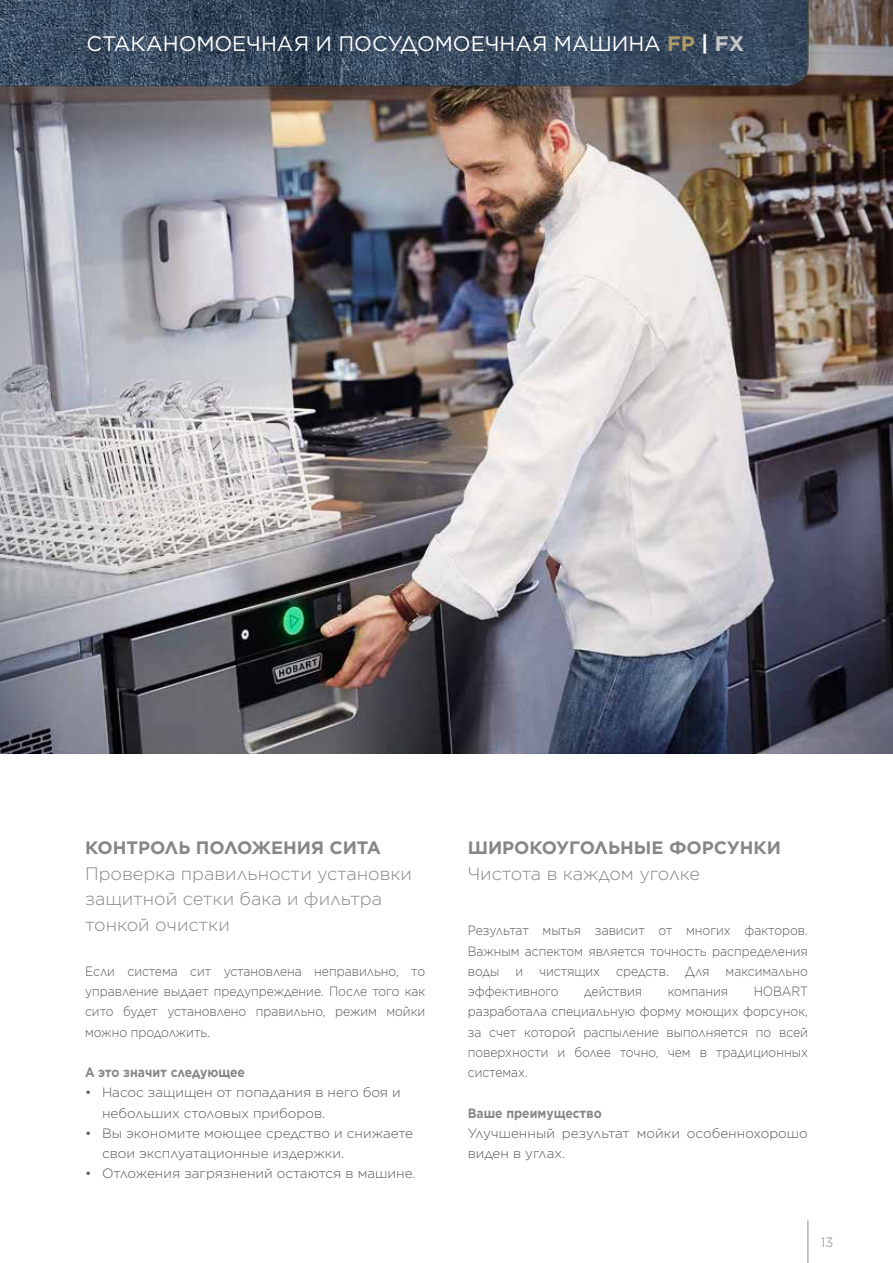
<style>
.page{position:relative;width:893px;height:1263px;background:#fff}
.page>*{position:absolute;margin:0;border:0;box-sizing:border-box;transform-origin:0 0}
.t1{font:21px "Gotham";color:#fff}
.t2{font:300 18px/25.5px "Gotham";color:#878786}
.t3{font:700 18px "Gotham";color:#878786}
.t4{font:300 13.5px/20.2px "Gotham";color:#565656;text-align:justify;scale:.9 1}
.t5{font:300 13.5px/20.2px "Gotham";color:#565656}
.t6{font:700 13.5px "Gotham";color:#878786;scale:.9 1}
.t7{font:300 13.5px "Gotham";color:#878786}
.s1{font-weight:700;color:#ae9a63}
.s2{font-weight:700}
.s3{font-weight:700;color:#c5c6c6}
</style>
<div class="page">
<hr style="left:807px;top:1220px;width:1px;height:43px;background:#878786">
<img style="left:0;top:123px;width:893px;height:630px">
<img style="left:0;top:0;width:893px;height:123px">
<h1 class="t1" style="left:86px;top:30px;width:659px">СТАКАНОМОЕЧНАЯ И ПОСУДОМОЕЧНАЯ МАШИНА <span class="s1">FP</span> <span class="s2">|</span> <span class="s3">FX</span></h1>
<h2 class="t3" style="left:85px;top:836px;width:298px">КОНТРОЛЬ ПОЛОЖЕНИЯ СИТА</h2>
<h2 class="t2" style="left:85px;top:860px;width:329px">Проверка правильности установки защитной сетки бака и фильтра тонкой очистки</h2>
<p class="t4" style="left:85px;top:961px;width:379px">Если система сит установлена неправильно, то управление выдает предупреждение. После того как сито будет установлено правильно, режим мойки можно продолжить.</p>
<p class="t6" style="left:85px;top:1063px;width:179px">А это значит следующее</p>
<p class="t5" style="left:102px;top:1082px;width:300px;text-indent:-17px">• Насос защищен от попадания в него боя и небольших столовых приборов.</p>
<p class="t5" style="left:102px;top:1123px;width:313px;text-indent:-17px">• Вы экономите моющее средство и снижаете свои эксплуатационные издержки.</p>
<p class="t5" style="left:85px;top:1163px;width:332px">• Отложения загрязнений остаются в машине.</p>
<h2 class="t3" style="left:468px;top:836px;width:315px">ШИРОКОУГОЛЬНЫЕ ФОРСУНКИ</h2>
<h2 class="t2" style="left:468px;top:860px;width:234px">Чистота в каждом уголке</h2>
<p class="t4" style="left:468px;top:920px;width:379px">Результат мытья зависит от многих факторов.<br>Важным аспектом является точность распределения воды и чистящих средств. Для максимально эффективного</p>
<p class="t4" style="left:468px;top:981px;width:379px;text-indent:286px">HOBART разработала специальную форму моющих форсунок, за счет которой распыление выполняется по всей поверхности и более точно, чем в традиционных системах.</p>
<p class="t6" style="left:468px;top:1104px;width:150px">Ваше преимущество</p>
<p class="t5" style="left:468px;top:1123px;width:342px">Улучшенный результат мойки особеннохорошо виден в углах.</p>
<p class="t4" style="left:584px;top:981px;width:66px">действия</p>
<p class="t4" style="left:668px;top:981px;width:69px">компания</p>
<p class="t7" style="left:821px;top:1234px;width:14px">13</p>
</div>
